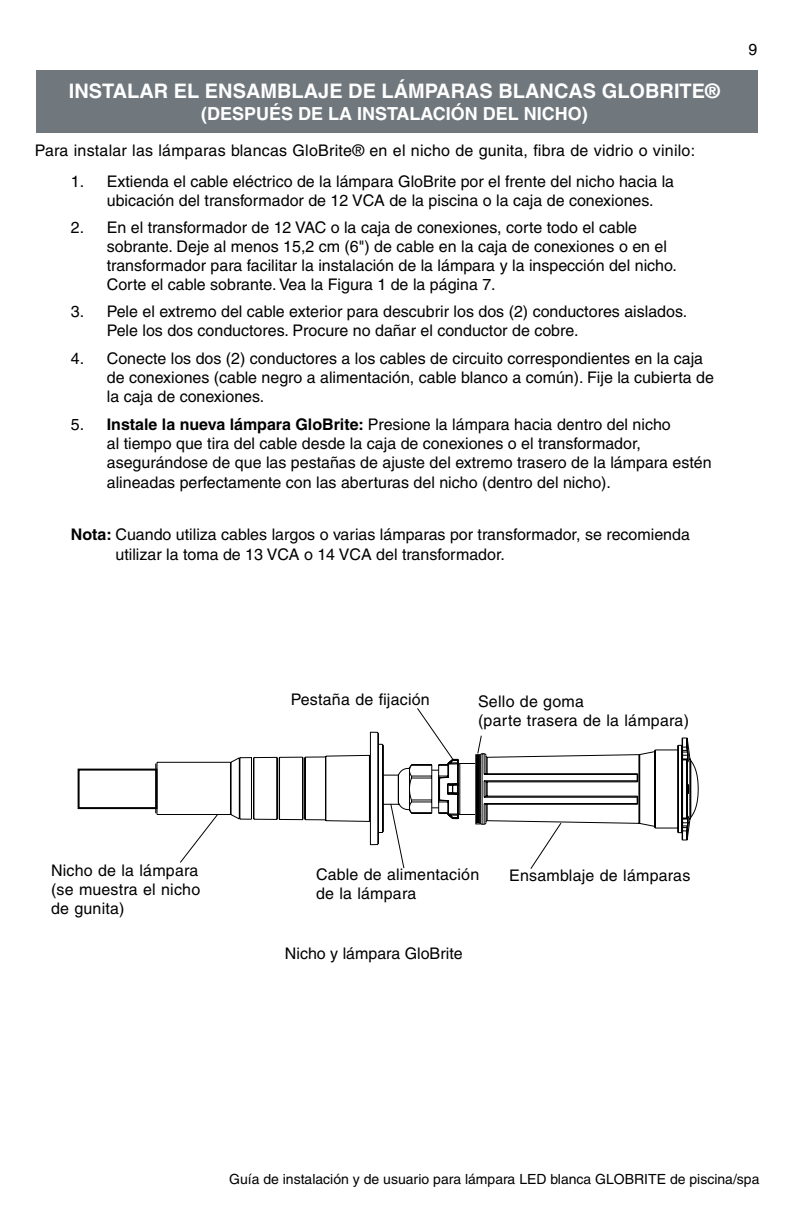
<style>
.page{position:relative;width:792px;height:1224px;background:#fff}
.page>*{position:absolute;margin:0;border:0;box-sizing:border-box;transform-origin:0 0}
.t1{font:700 20px "Helvetica";color:#fff}
.t2{font:700 18px "Helvetica";color:#fff}
.t3{font:16px/19.2px "Helvetica";color:#000}
.t4{font:14px "Helvetica";color:#000}
.s1{font-weight:700}
</style>
<div class="page">
<div style="left:36px;top:71px;width:721px;height:62px;background:#70787d"></div>
<div style="left:78px;top:769px;width:80px;height:40px;border:2px solid #000"></div>
<svg style="left:155px;top:708px;width:543px;height:161px"></svg>
<div style="left:476px;top:755px;width:4px;height:68px;border:2px solid #000"></div>
<p class="t1" style="left:69px;top:79px;width:652px">INSTALAR EL ENSAMBLAJE DE LÁMPARAS BLANCAS GLOBRITE®</p>
<p class="t2" style="left:201px;top:102px;width:388px">(DESPUÉS DE LA INSTALACIÓN DEL NICHO)</p>
<p class="t3" style="left:35px;top:141px;width:662px">Para instalar las lámparas blancas GloBrite® en el nicho de gunita, fibra de vidrio o vinilo:</p>
<p class="t3" style="left:107px;top:172px;width:569px;text-indent:-36px">1. Extienda el cable eléctrico de la lámpara GloBrite por el frente del nicho hacia la ubicación del transformador de 12 VCA de la piscina o la caja de conexiones.</p>
<p class="t3" style="left:107px;top:218px;width:572px;text-indent:-36px">2. En el transformador de 12 VAC o la caja de conexiones, corte todo el cable sobrante. Deje al menos 15,2 cm (6") de cable en la caja de conexiones o en el transformador para facilitar la instalación de la lámpara y la inspección del nicho.<br>Corte el cable sobrante. Vea la Figura 1 de la página 7.</p>
<p class="t3" style="left:107px;top:302px;width:582px;text-indent:-36px">3. Pele el extremo del cable exterior para descubrir los dos (2) conductores aislados.<br>Pele los dos conductores. Procure no dañar el conductor de cobre.</p>
<p class="t3" style="left:107px;top:349px;width:609px;text-indent:-36px">4. Conecte los dos (2) conductores a los cables de circuito correspondientes en la caja de conexiones (cable negro a alimentación, cable blanco a común). Fije la cubierta de la caja de conexiones.</p>
<p class="t3" style="left:107px;top:415px;width:606px;text-indent:-36px">5. <span class="s1">Instale la nueva lámpara GloBrite:</span> Presione la lámpara hacia dentro del nicho<br>al tiempo que tira del cable desde la caja de conexiones o el transformador, asegurándose de que las pestañas de ajuste del extremo trasero de la lámpara estén alineadas perfectamente con las aberturas del nicho (dentro del nicho).</p>
<p class="t3" style="left:115px;top:525px;width:576px;text-indent:-45px"><span class="s1">Nota:</span> Cuando utiliza cables largos o varias lámparas por transformador, se recomienda utilizar la toma de 13 VCA o 14 VCA del transformador.</p>
<p class="t3" style="left:749px;top:39px;width:10px">9</p>
<p class="t3" style="left:291px;top:690px;width:141px">Pestaña de fijación</p>
<p class="t3" style="left:478px;top:692px;width:212px">Sello de goma<br>(parte trasera de la lámpara)</p>
<p class="t3" style="left:51px;top:861px;width:151px;text-align:justify">Nicho de la lámpara (se muestra el nicho de gunita)</p>
<p class="t3" style="left:316px;top:865px;width:165px">Cable de alimentación de la lámpara</p>
<p class="t3" style="left:285px;top:944px;width:179px">Nicho y lámpara GloBrite</p>
<p class="t3" style="left:509px;top:866px;width:183px">Ensamblaje de lámparas</p>
<p class="t4" style="left:229px;top:1171px;width:532px">Guía de instalación y de usuario para lámpara LED blanca GLOBRITE de piscina/spa</p>
</div>
